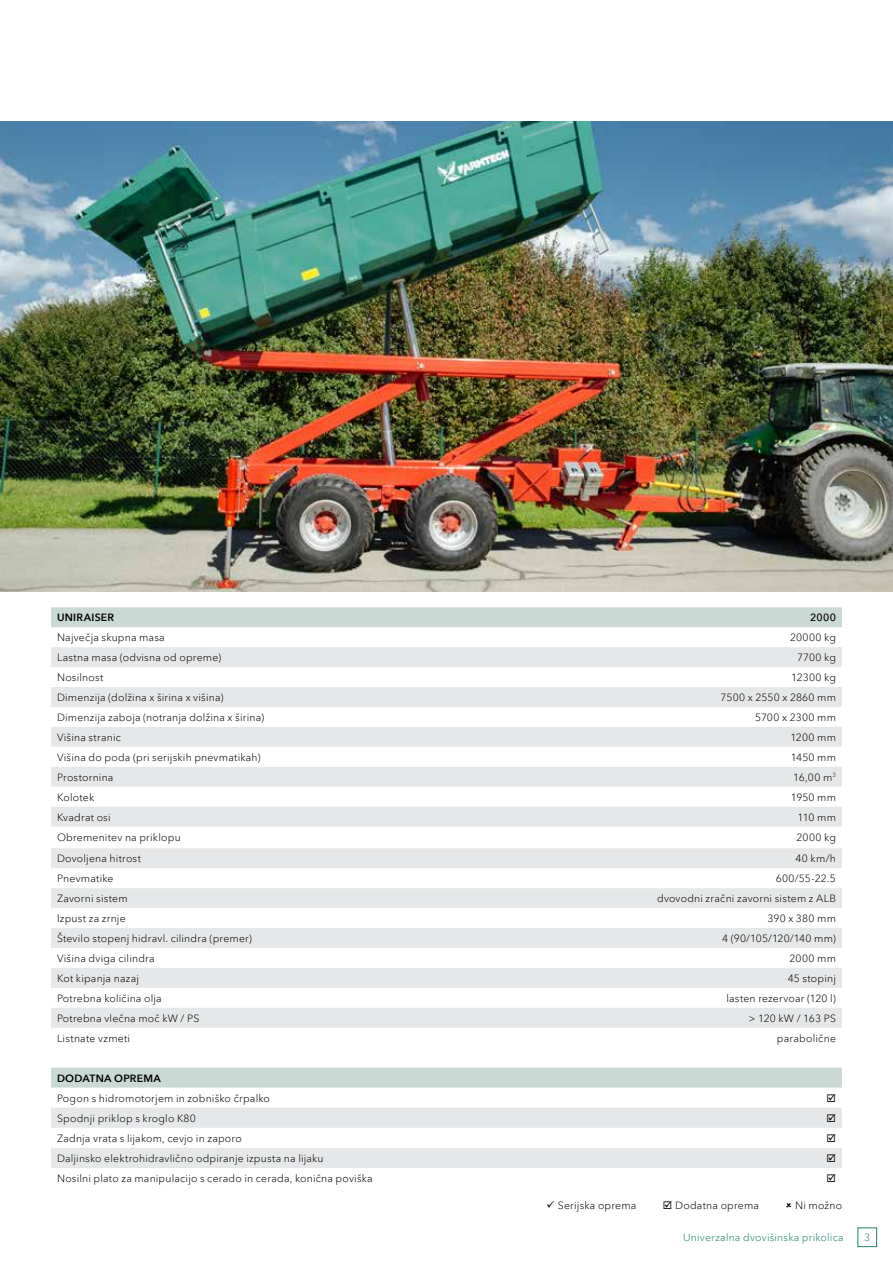
<style>
.page{position:relative;width:893px;height:1263px;background:#fff}
.page>*{position:absolute;margin:0;border:0;box-sizing:border-box;transform-origin:0 0}
.t1{font:300 10.5px "Avenir Next LT Pro";letter-spacing:.02em;color:#000}
.t2{font:300 10.5px "Avenir Next LT Pro";letter-spacing:.02em;color:#1e826d}
.t3{font:600 10.5px "Avenir Next LT Pro";letter-spacing:.025em;color:#000}
.t4{font:500 10.5px "Avenir Next LT Pro";color:#000}
</style>
<div class="page">
<div style="left:858px;top:1228px;width:19px;height:19px;border:1px solid #1e826d"></div>
<img style="left:0;top:121px;width:893px;height:470px">
<svg style="left:51px;top:607px;width:791px;height:21px;background:#cddad6"></svg>
<svg style="left:51px;top:647px;width:791px;height:521px"></svg>
<svg style="left:827px;top:1093px;width:9px;height:9px"></svg>
<svg style="left:827px;top:1114px;width:9px;height:8px"></svg>
<svg style="left:827px;top:1134px;width:9px;height:8px"></svg>
<svg style="left:827px;top:1154px;width:9px;height:8px"></svg>
<p class="t3" style="left:57px;top:611px;width:59px">UNIRAISER</p>
<p class="t4" style="left:810px;top:611px;width:27px">2000</p>
<p class="t1" style="left:57px;top:631px;width:109px">Največja skupna masa</p>
<p class="t1" style="left:790px;top:631px;width:47px">20000 kg</p>
<p class="t1" style="left:57px;top:651px;width:166px">Lastna masa (odvisna od opreme)</p>
<p class="t1" style="left:797px;top:651px;width:40px">7700 kg</p>
<p class="t1" style="left:57px;top:671px;width:48px">Nosilnost</p>
<p class="t1" style="left:791px;top:671px;width:46px">12300 kg</p>
<p class="t1" style="left:57px;top:691px;width:168px">Dimenzija (dolžina x širina x višina)</p>
<p class="t1" style="left:721px;top:691px;width:117px">7500 x 2550 x 2860 mm</p>
<p class="t1" style="left:57px;top:711px;width:209px">Dimenzija zaboja (notranja dolžina x širina)</p>
<p class="t1" style="left:755px;top:711px;width:82px">5700 x 2300 mm</p>
<p class="t1" style="left:57px;top:731px;width:66px">Višina stranic</p>
<p class="t1" style="left:790px;top:731px;width:47px">1200 mm</p>
<p class="t1" style="left:57px;top:751px;width:205px">Višina do poda (pri serijskih pnevmatikah)</p>
<p class="t1" style="left:791px;top:751px;width:47px">1450 mm</p>
<p class="t1" style="left:57px;top:771px;width:58px">Prostornina</p>
<p class="t1" style="left:793px;top:771px;width:44px">16,00 m<sup>3</sup></p>
<p class="t1" style="left:57px;top:791px;width:39px">Kolotek</p>
<p class="t1" style="left:791px;top:791px;width:47px">1950 mm</p>
<p class="t1" style="left:57px;top:811px;width:55px">Kvadrat osi</p>
<p class="t1" style="left:798px;top:811px;width:40px">110 mm</p>
<p class="t1" style="left:57px;top:831px;width:125px">Obremenitev na priklopu</p>
<p class="t1" style="left:796px;top:831px;width:41px">2000 kg</p>
<p class="t1" style="left:57px;top:852px;width:85px">Dovoljena hitrost</p>
<p class="t1" style="left:795px;top:852px;width:42px">40 km/h</p>
<p class="t1" style="left:57px;top:872px;width:58px">Pnevmatike</p>
<p class="t1" style="left:776px;top:872px;width:62px">600/55-22.5</p>
<p class="t1" style="left:57px;top:892px;width:72px">Zavorni sistem</p>
<p class="t1" style="left:657px;top:892px;width:180px">dvovodni zračni zavorni sistem z ALB</p>
<p class="t1" style="left:57px;top:912px;width:70px">Izpust za zrnje</p>
<p class="t1" style="left:767px;top:912px;width:70px">390 x 380 mm</p>
<p class="t1" style="left:57px;top:932px;width:196px">Število stopenj hidravl. cilindra (premer)</p>
<p class="t1" style="left:722px;top:932px;width:115px">4 (90/105/120/140 mm)</p>
<p class="t1" style="left:57px;top:952px;width:99px">Višina dviga cilindra</p>
<p class="t1" style="left:789px;top:952px;width:48px">2000 mm</p>
<p class="t1" style="left:57px;top:972px;width:83px">Kot kipanja nazaj</p>
<p class="t1" style="left:788px;top:972px;width:50px">45 stopinj</p>
<p class="t1" style="left:57px;top:992px;width:106px">Potrebna količina olja</p>
<p class="t1" style="left:726px;top:992px;width:111px">lasten rezervoar (120 l)</p>
<p class="t1" style="left:57px;top:1012px;width:144px">Potrebna vlečna moč kW / PS</p>
<p class="t1" style="left:749px;top:1012px;width:89px">&gt; 120 kW / 163 PS</p>
<p class="t1" style="left:57px;top:1032px;width:75px">Listnate vzmeti</p>
<p class="t1" style="left:777px;top:1032px;width:60px">parabolične</p>
<p class="t3" style="left:57px;top:1071px;width:105px">DODATNA OPREMA</p>
<p class="t1" style="left:57px;top:1091px;width:214px">Pogon s hidromotorjem in zobniško črpalko</p>
<p class="t1" style="left:57px;top:1112px;width:140px">Spodnji priklop s kroglo K80</p>
<p class="t1" style="left:57px;top:1132px;width:186px">Zadnja vrata s lijakom, cevjo in zaporo</p>
<p class="t1" style="left:57px;top:1152px;width:268px">Daljinsko elektrohidravlično odpiranje izpusta na lijaku</p>
<p class="t1" style="left:57px;top:1172px;width:317px">Nosilni plato za manipulacijo s cerado in cerada, konična poviška</p>
<p class="t1" style="left:546px;top:1199px;width:91px">✓ Serijska oprema</p>
<p class="t1" style="left:663px;top:1199px;width:98px">☑ Dodatna oprema</p>
<p class="t1" style="left:795px;top:1199px;width:48px">Ni možno</p>
<p class="t2" style="left:683px;top:1231px;width:162px">Univerzalna dvovišinska prikolica</p>
<p class="t2" style="left:864px;top:1231px;width:8px">3</p>
</div>
